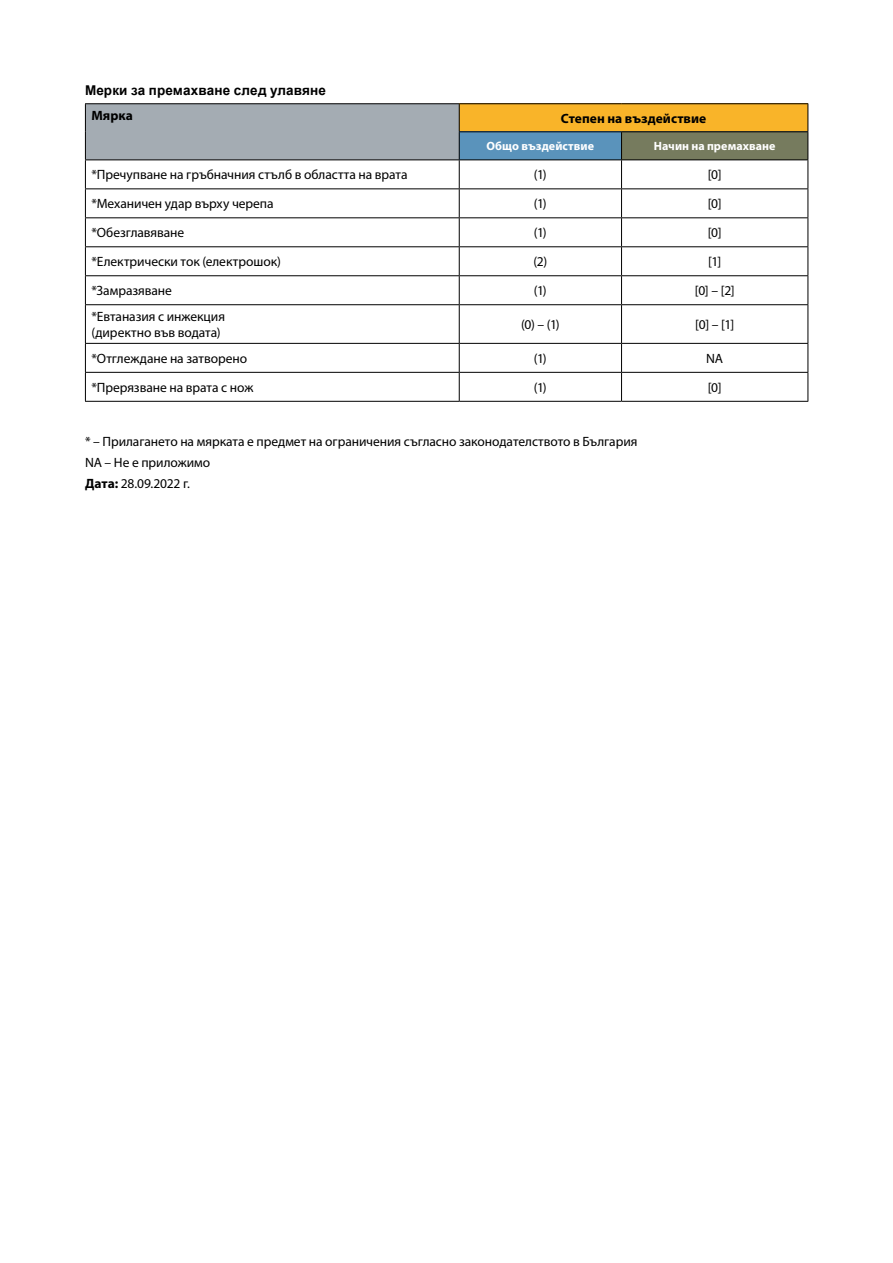
<style>
.page{position:relative;width:893px;height:1263px;background:#fff}
.page>*{position:absolute;margin:0;border:0;box-sizing:border-box;transform-origin:0 0}
.t1{font:13.5px/21px "Myriad Pro";letter-spacing:-.005em;color:#000}
.t2{font:700 13.5px "Arial";letter-spacing:.01em;color:#000}
.t3{font:700 13.5px "Myriad Pro";letter-spacing:.005em;color:#000}
.t4{font:700 12px "Myriad Pro";letter-spacing:.005em;color:#fff}
.s1{font-weight:700}
</style>
<div class="page">
<div style="left:459px;top:104px;width:349px;height:28px;background:#f9b429"></div>
<div style="left:459px;top:132px;width:162px;height:28px;background:#5a93bb"></div>
<div style="left:621px;top:132px;width:187px;height:28px;background:#767b5e"></div>
<hr style="left:85px;top:103px;width:374px;height:1px;background:#000">
<hr style="left:459px;top:103px;width:162px;height:1px;background:#000">
<hr style="left:621px;top:103px;width:187px;height:1px;background:#000">
<hr style="left:459px;top:131px;width:162px;height:1px;background:#000">
<hr style="left:621px;top:131px;width:187px;height:1px;background:#000">
<hr style="left:459px;top:159px;width:162px;height:1px;background:#000">
<hr style="left:621px;top:159px;width:187px;height:1px;background:#000">
<hr style="left:459px;top:188px;width:162px;height:1px;background:#000">
<hr style="left:621px;top:188px;width:187px;height:1px;background:#000">
<hr style="left:459px;top:217px;width:162px;height:1px;background:#000">
<hr style="left:621px;top:217px;width:187px;height:1px;background:#000">
<hr style="left:459px;top:246px;width:162px;height:1px;background:#000">
<hr style="left:621px;top:246px;width:187px;height:1px;background:#000">
<hr style="left:459px;top:275px;width:162px;height:1px;background:#000">
<svg style="left:85px;top:104px;width:375px;height:200px"></svg>
<hr style="left:621px;top:275px;width:187px;height:1px;background:#000">
<svg style="left:621px;top:132px;width:1px;height:172px"></svg>
<svg style="left:807px;top:104px;width:1px;height:200px"></svg>
<hr style="left:85px;top:304px;width:374px;height:1px;background:#000">
<hr style="left:85px;top:305px;width:1px;height:38px;background:#000">
<hr style="left:459px;top:304px;width:162px;height:1px;background:#000">
<hr style="left:459px;top:305px;width:1px;height:38px;background:#000">
<hr style="left:621px;top:304px;width:187px;height:1px;background:#000">
<hr style="left:621px;top:305px;width:1px;height:38px;background:#000">
<hr style="left:807px;top:305px;width:1px;height:38px;background:#000">
<hr style="left:85px;top:343px;width:374px;height:1px;background:#000">
<hr style="left:459px;top:343px;width:162px;height:1px;background:#000">
<hr style="left:621px;top:343px;width:187px;height:1px;background:#000">
<hr style="left:85px;top:372px;width:374px;height:1px;background:#000">
<svg style="left:85px;top:344px;width:1px;height:57px"></svg>
<hr style="left:459px;top:372px;width:162px;height:1px;background:#000">
<svg style="left:459px;top:344px;width:1px;height:57px"></svg>
<hr style="left:621px;top:372px;width:187px;height:1px;background:#000">
<svg style="left:621px;top:344px;width:1px;height:57px"></svg>
<svg style="left:807px;top:344px;width:1px;height:57px"></svg>
<hr style="left:85px;top:401px;width:374px;height:1px;background:#000">
<hr style="left:459px;top:401px;width:162px;height:1px;background:#000">
<hr style="left:621px;top:401px;width:187px;height:1px;background:#000">
<p class="t2" style="left:85px;top:81px;width:242px">Мерки за премахване след улавяне</p>
<p class="t3" style="left:91px;top:108px;width:43px">Мярка</p>
<p class="t3" style="left:561px;top:111px;width:147px">Степен на въздействие</p>
<p class="t4" style="left:487px;top:140px;width:109px">Общо въздействие</p>
<p class="t4" style="left:654px;top:140px;width:123px">Начин на премахване</p>
<p class="t1" style="left:91px;top:165px;width:318px">*Пречупване на гръбначния стълб в областта на врата</p>
<p class="t1" style="left:534px;top:165px;width:14px">(1)</p>
<p class="t1" style="left:708px;top:165px;width:15px">[0]</p>
<p class="t1" style="left:91px;top:194px;width:184px">*Механичен удар върху черепа</p>
<p class="t1" style="left:534px;top:194px;width:14px">(1)</p>
<p class="t1" style="left:708px;top:194px;width:15px">[0]</p>
<p class="t1" style="left:91px;top:223px;width:94px">*Обезглавяване</p>
<p class="t1" style="left:534px;top:223px;width:14px">(1)</p>
<p class="t1" style="left:708px;top:223px;width:15px">[0]</p>
<p class="t1" style="left:91px;top:252px;width:191px">*Електрически ток (електрошок)</p>
<p class="t1" style="left:533px;top:252px;width:15px">(2)</p>
<p class="t1" style="left:708px;top:252px;width:15px">[1]</p>
<p class="t1" style="left:91px;top:281px;width:82px">*Замразяване</p>
<p class="t1" style="left:534px;top:281px;width:14px">(1)</p>
<p class="t1" style="left:695px;top:281px;width:41px">[0] – [2]</p>
<p class="t1" style="left:91px;top:308px;width:135px;line-height:16.5px">*Евтаназия с инжекция (директно във водата)</p>
<p class="t1" style="left:521px;top:314px;width:40px">(0) – (1)</p>
<p class="t1" style="left:695px;top:314px;width:41px">[0] – [1]</p>
<p class="t1" style="left:91px;top:348px;width:157px">*Отглеждане на затворено</p>
<p class="t1" style="left:534px;top:348px;width:14px">(1)</p>
<p class="t1" style="left:706px;top:348px;width:18px">NA</p>
<p class="t1" style="left:91px;top:377px;width:163px">*Прерязване на врата с нож</p>
<p class="t1" style="left:534px;top:377px;width:14px">(1)</p>
<p class="t1" style="left:708px;top:377px;width:15px">[0]</p>
<p class="t1" style="left:85px;top:431px;width:554px">* – Прилагането на мярката е предмет на ограничения съгласно законодателството в България<br>NA – Не е приложимо<br><span class="s1">Дата:</span> 28.09.2022 г.</p>
</div>
